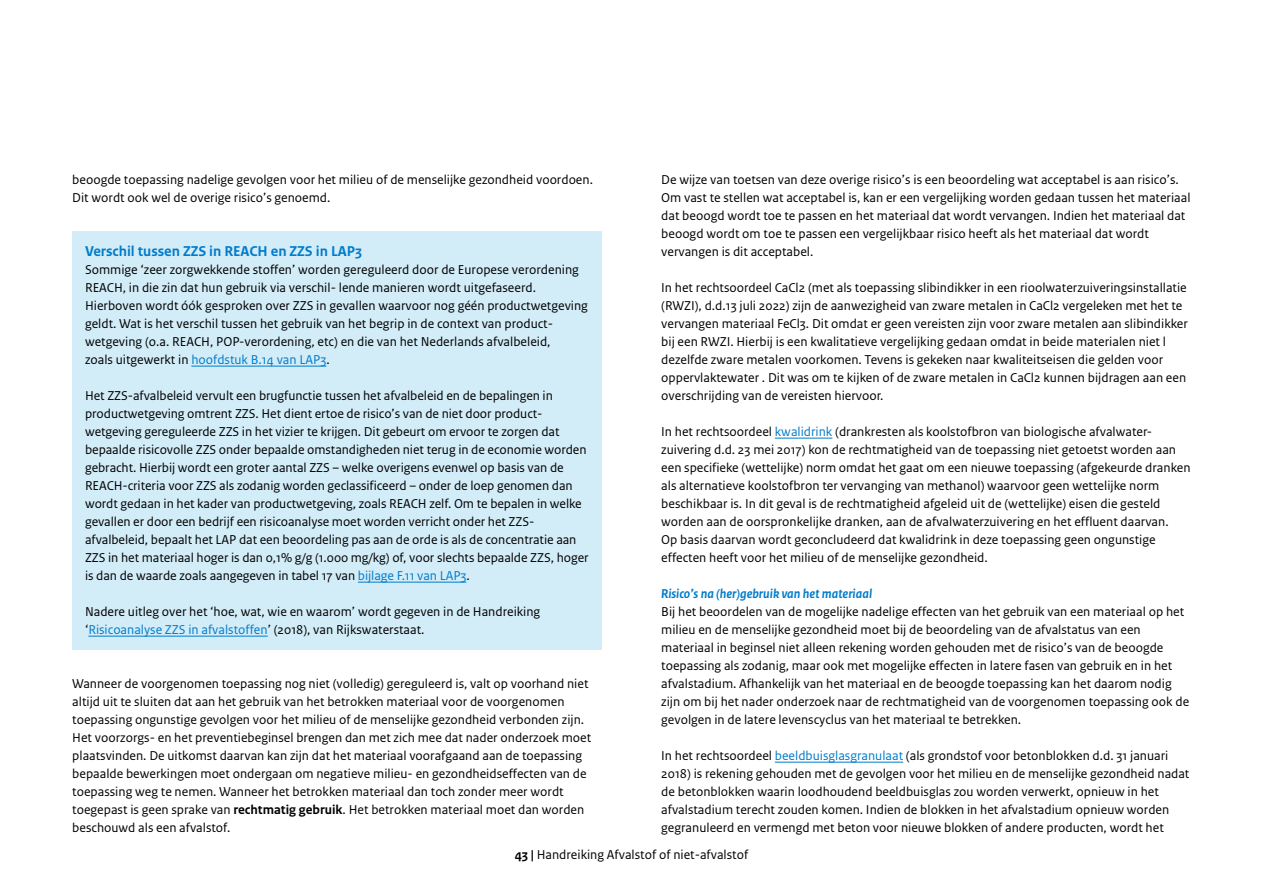
<style>
.page{position:relative;width:1263px;height:893px;background:#fff}
.page>*{position:absolute;margin:0;border:0;box-sizing:border-box;transform-origin:0 0}
.P_20_RO_Kader_Subkop{font:700 15px "Rijksoverheid Sans Text";color:#007ccb}
.P_10_RO_Broodtekst_Sans{font:13.5px/18px "Rijksoverheid Sans Text";color:#000}
.P_21_RO_Kader_Broodtekst{font:13.5px/18px "Rijksoverheid Sans Text";letter-spacing:-.005em;color:#000}
.H4_06_RO_Subalineakop_Sans{font:italic 700 13.5px "Rijksoverheid Sans Text";color:#007ccb}
.s1{color:#007ccb}
.s2{font-weight:700}
</style>
<div class="page">
<div style="left:72px;top:231px;width:530px;height:40px;background:#d2ecf8"></div>
<div style="left:72px;top:250px;width:530px;height:129px;background:#d2ecf8"></div>
<div style="left:72px;top:376px;width:530px;height:219px;background:#d2ecf8"></div>
<div style="left:72px;top:592px;width:530px;height:57px;background:#d2ecf8"></div>
<hr style="left:88px;top:636px;width:180px;height:1px;background:#007ccb">
<hr style="left:191px;top:366px;width:135px;height:1px;background:#007ccb">
<hr style="left:358px;top:582px;width:108px;height:1px;background:#007ccb">
<hr style="left:775px;top:438px;width:57px;height:1px;background:#007ccb">
<hr style="left:775px;top:762px;width:128px;height:1px;background:#007ccb">
<p class="P_10_RO_Broodtekst_Sans" style="left:72px;top:171px;width:522px">beoogde toepassing nadelige gevolgen voor het milieu of de menselijke gezondheid voordoen.<br>Dit wordt ook wel de overige risico’s genoemd.</p>
<p class="P_20_RO_Kader_Subkop" style="left:85px;top:242px;width:279px">Verschil tussen ZZS in REACH en ZZS in LAP3</p>
<p class="P_21_RO_Kader_Broodtekst" style="left:85px;top:261px;width:504px">Sommige ‘zeer zorgwekkende stoffen’ worden gereguleerd door de Europese verordening REACH, in die zin dat hun gebruik via verschil- lende manieren wordt uitgefaseerd.<br>Hierboven wordt óók gesproken over ZZS in gevallen waarvoor nog géén productwetgeving geldt. Wat is het verschil tussen het gebruik van het begrip in de context van product&shy;wetgeving (o.a. REACH, POP-verordening, etc) en die van het Nederlands afvalbeleid,<br>zoals uitgewerkt in <span class="s1">hoofdstuk B.14 van LAP3</span>.</p>
<p class="P_21_RO_Kader_Broodtekst" style="left:85px;top:387px;width:505px">Het ZZS-afvalbeleid vervult een brugfunctie tussen het afvalbeleid en de bepalingen in productwetgeving omtrent ZZS. Het dient ertoe de risico’s van de niet door product&shy;wetgeving gereguleerde ZZS in het vizier te krijgen. Dit gebeurt om ervoor te zorgen dat bepaalde risicovolle ZZS onder bepaalde omstandigheden niet terug in de economie worden gebracht. Hierbij wordt een groter aantal ZZS – welke overigens evenwel op basis van de REACH-criteria voor ZZS als zodanig worden geclassificeerd – onder de loep genomen dan wordt gedaan in het kader van productwetgeving, zoals REACH zelf. Om te bepalen in welke gevallen er door een bedrijf een risicoanalyse moet worden verricht onder het ZZS&shy;afvalbeleid, bepaalt het LAP dat een beoordeling pas aan de orde is als de concentratie aan ZZS in het materiaal hoger is dan 0,1% g/g (1.000 mg/kg) of, voor slechts bepaalde ZZS, hoger is dan de waarde zoals aangegeven in tabel 17 van <span class="s1">bijlage F.11 van LAP3</span>.</p>
<p class="P_21_RO_Kader_Broodtekst" style="left:85px;top:603px;width:457px">Nadere uitleg over het ‘hoe, wat, wie en waarom’ wordt gegeven in de Handreiking ‘<span class="s1">Risicoanalyse ZZS in afvalstoffen</span>’ (2018), van Rijkswaterstaat.</p>
<p class="P_10_RO_Broodtekst_Sans" style="left:72px;top:675px;width:520px">Wanneer de voorgenomen toepassing nog niet (volledig) gereguleerd is, valt op voorhand niet altijd uit te sluiten dat aan het gebruik van het betrokken materiaal voor de voorgenomen toepassing ongunstige gevolgen voor het milieu of de menselijke gezondheid verbonden zijn.<br>Het voorzorgs- en het preventiebeginsel brengen dan met zich mee dat nader onderzoek moet plaatsvinden. De uitkomst daarvan kan zijn dat het materiaal voorafgaand aan de toepassing bepaalde bewerkingen moet ondergaan om negatieve milieu- en gezondheidseffecten van de toepassing weg te nemen. Wanneer het betrokken materiaal dan toch zonder meer wordt toegepast is geen sprake van <span class="s2">rechtmatig gebruik</span>. Het betrokken materiaal moet dan worden beschouwd als een afvalstof.</p>
<p class="P_10_RO_Broodtekst_Sans" style="left:661px;top:171px;width:531px">De wijze van toetsen van deze overige risico’s is een beoordeling wat acceptabel is aan risico’s.<br>Om vast te stellen wat acceptabel is, kan er een vergelijking worden gedaan tussen het materiaal dat beoogd wordt toe te passen en het materiaal dat wordt vervangen. Indien het materiaal dat beoogd wordt om toe te passen een vergelijkbaar risico heeft als het materiaal dat wordt vervangen is dit acceptabel.</p>
<p class="P_10_RO_Broodtekst_Sans" style="left:661px;top:279px;width:528px">In het rechtsoordeel CaCl2 (met als toepassing slibindikker in een rioolwaterzuiveringsinstallatie (RWZI), d.d.13 juli 2022) zijn de aanwezigheid van zware metalen in CaCl2 vergeleken met het te vervangen materiaal FeCl3. Dit omdat er geen vereisten zijn voor zware metalen aan slibindikker bij een RWZI. Hierbij is een kwalitatieve vergelijking gedaan omdat in beide materialen niet l dezelfde zware metalen voorkomen. Tevens is gekeken naar kwaliteitseisen die gelden voor oppervlaktewater . Dit was om te kijken of de zware metalen in CaCl2 kunnen bijdragen aan een overschrijding van de vereisten hiervoor.</p>
<p class="P_10_RO_Broodtekst_Sans" style="left:661px;top:423px;width:531px">In het rechtsoordeel <span class="s1">kwalidrink</span> (drankresten als koolstofbron van biologische afvalwater&shy;zuivering d.d. 23 mei 2017) kon de rechtmatigheid van de toepassing niet getoetst worden aan een specifieke (wettelijke) norm omdat het gaat om een nieuwe toepassing (afgekeurde dranken als alternatieve koolstofbron ter vervanging van methanol) waarvoor geen wettelijke norm beschikbaar is. In dit geval is de rechtmatigheid afgeleid uit de (wettelijke) eisen die gesteld worden aan de oorspronkelijke dranken, aan de afvalwaterzuivering en het effluent daarvan.<br>Op basis daarvan wordt geconcludeerd dat kwalidrink in deze toepassing geen ongunstige effecten heeft voor het milieu of de menselijke gezondheid.</p>
<p class="H4_06_RO_Subalineakop_Sans" style="left:661px;top:586px;width:212px">Risico’s na (her)gebruik van het materiaal</p>
<p class="P_10_RO_Broodtekst_Sans" style="left:661px;top:603px;width:529px">Bij het beoordelen van de mogelijke nadelige effecten van het gebruik van een materiaal op het milieu en de menselijke gezondheid moet bij de beoordeling van de afvalstatus van een materiaal in beginsel niet alleen rekening worden gehouden met de risico’s van de beoogde toepassing als zodanig, maar ook met mogelijke effecten in latere fasen van gebruik en in het afvalstadium. Afhankelijk van het materiaal en de beoogde toepassing kan het daarom nodig zijn om bij het nader onderzoek naar de rechtmatigheid van de voorgenomen toepassing ook de gevolgen in de latere levenscyclus van het materiaal te betrekken.</p>
<p class="P_10_RO_Broodtekst_Sans" style="left:661px;top:747px;width:530px">In het rechtsoordeel <span class="s1">beeldbuisglasgranulaat</span> (als grondstof voor betonblokken d.d. 31 januari 2018) is rekening gehouden met de gevolgen voor het milieu en de menselijke gezondheid nadat de betonblokken waarin loodhoudend beeldbuisglas zou worden verwerkt, opnieuw in het afvalstadium terecht zouden komen. Indien de blokken in het afvalstadium opnieuw worden gegranuleerd en vermengd met beton voor nieuwe blokken of andere producten, wordt het</p>
<p class="P_21_RO_Kader_Broodtekst" style="left:515px;top:846px;width:235px"><span class="s2">43 |</span> Handreiking Afvalstof of niet-afvalstof</p>
</div>
